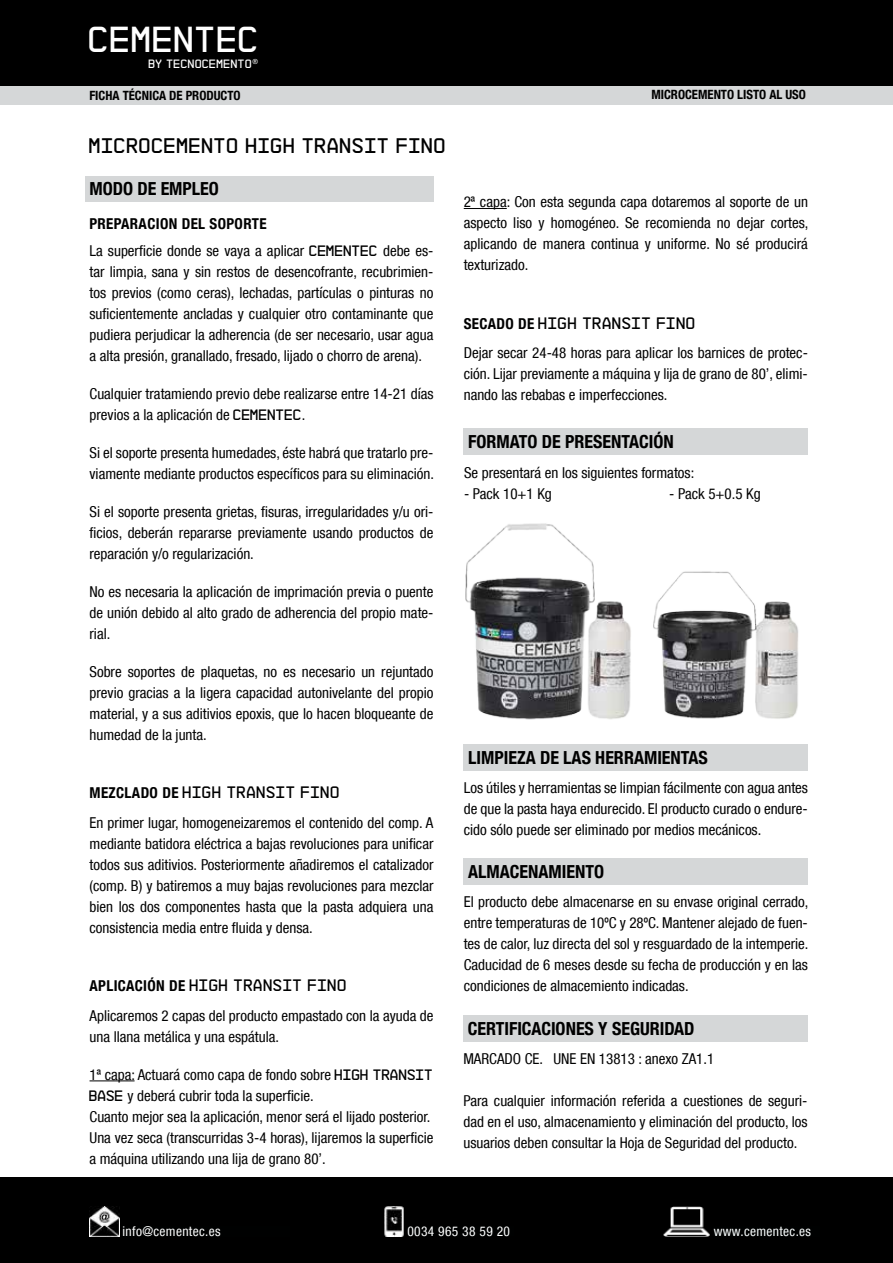
<style>
.page{position:relative;width:893px;height:1263px;background:#fff}
.page>*{position:absolute;margin:0;border:0;box-sizing:border-box;transform-origin:0 0}
.t1{font:36px "NB55 MS";letter-spacing:.025em;color:#fff}
.t2{font:21px "NB55 MS";letter-spacing:.025em;color:#000101}
.t3{font:700 condensed 18px "Helvetica Neue LT Com";color:#000}
.t4{font:16.5px "NB55 MS";letter-spacing:.025em;color:#000101}
.t5{font:condensed 15px/21px "Helvetica Neue LT Com";color:#000101;text-align:justify}
.t6{font:condensed 13.5px "Helvetica Neue LT Com";letter-spacing:.025em;color:#feffff}
.t7{font:condensed 13.5px "Helvetica Neue LT Com";letter-spacing:.025em;color:#fbffff}
.t8{font:700 condensed 12.75px "Helvetica Neue LT Com";color:#000}
.t9{font:12px "NB55 MS";letter-spacing:.025em;color:#fff}
.s1{font-weight:700}
.s2{font-family:"NB55 MS";font-stretch:normal}
.s3{font-family:"Helvetica Neue LT Com";font-weight:700;font-stretch:condensed;font-size:15px}
</style>
<div class="page">
<div style="left:0;top:85px;width:893px;height:20px;background:#d5d7d8"></div>
<div style="left:0;top:0;width:893px;height:85px;background:#000"></div>
<div style="left:0;top:1178px;width:893px;height:85px;background:#000"></div>
<img style="left:90px;top:1222px;width:30px;height:14px">
<img style="left:384px;top:1222px;width:20px;height:14px">
<img style="left:664px;top:1222px;width:46px;height:15px">
<svg style="left:89px;top:1206px;width:615px;height:16px"></svg>
<div style="left:85px;top:176px;width:348px;height:26px;background:#d5d7d8"></div>
<hr style="left:90px;top:1080px;width:45px;height:1px;background:#000101">
<div style="left:464px;top:429px;width:344px;height:26px;background:#d5d7d8"></div>
<div style="left:464px;top:745px;width:344px;height:26px;background:#d5d7d8"></div>
<div style="left:464px;top:859px;width:344px;height:26px;background:#d5d7d8"></div>
<div style="left:463px;top:1015px;width:345px;height:26px;background:#d5d7d8"></div>
<hr style="left:464px;top:208px;width:43px;height:1px;background:#000101">
<img style="left:465px;top:523px;width:166px;height:197px">
<img style="left:653px;top:571px;width:145px;height:148px">
<h1 class="t1" style="left:89px;top:18px;width:172px">CEMENTEC</h1>
<p class="t8" style="left:89px;top:88px;width:153px">FICHA TÉCNICA DE PRODUCTO</p>
<p class="t9" style="left:149px;top:56px;width:111px">BY TECNOCEMENTO<sup>®</sup></p>
<h2 class="t2" style="left:90px;top:133px;width:358px">MICROCEMENTO HIGH TRANSIT FINO</h2>
<p class="t3" style="left:89px;top:178px;width:131px">MODO DE EMPLEO</p>
<p class="t5" style="left:89px;top:210px;width:346px;line-height:26.8px"><span class="s1">PREPARACION DEL SOPORTE<br></span>La superficie donde se vaya a aplicar <span class="s2">CEMENTEC</span> debe es-</p>
<p class="t5" style="left:90px;top:261px;width:345px">tar limpia, sana y sin restos de desencofrante, recubrimien&shy;tos previos (como ceras), lechadas, partículas o pinturas no suficientemente ancladas y cualquier otro contaminante que pudiera perjudicar la adherencia (de ser necesario, usar agua a alta presión, granallado, fresado, lijado o chorro de arena).</p>
<p class="t5" style="left:90px;top:383px;width:345px">Cualquier tratamiendo previo debe realizarse entre 14-21 días previos a la aplicación de <span class="s2">CEMENTEC</span>.</p>
<p class="t5" style="left:90px;top:442px;width:346px">Si el soporte presenta humedades, éste habrá que tratarlo pre&shy;viamente mediante productos específicos para su eliminación.</p>
<p class="t5" style="left:90px;top:501px;width:345px">Si el soporte presenta grietas, fisuras, irregularidades y/u ori&shy;ficios, deberán repararse previamente usando productos de reparación y/o regularización.</p>
<p class="t5" style="left:90px;top:581px;width:345px">No es necesaria la aplicación de imprimación previa o puente de unión debido al alto grado de adherencia del propio mate&shy;rial.</p>
<p class="t5" style="left:90px;top:661px;width:345px">Sobre soportes de plaquetas, no es necesario un rejuntado previo gracias a la ligera capacidad autonivelante del propio material, y a sus aditivios epoxis, que lo hacen bloqueante de humedad de la junta.</p>
<p class="t4" style="left:90px;top:782px;width:252px"><span class="s3">MEZCLADO DE</span> HIGH TRANSIT FINO</p>
<p class="t5" style="left:90px;top:812px;width:345px">En primer lugar, homogeneizaremos el contenido del comp. A mediante batidora eléctrica a bajas revoluciones para unificar todos sus aditivios. Posteriormente añadiremos el catalizador (comp. B) y batiremos a muy bajas revoluciones para mezclar bien los dos componentes hasta que la pasta adquiera una consistencia media entre fluida y densa.</p>
<p class="t4" style="left:90px;top:975px;width:259px"><span class="s3">APLICACIÓN DE</span> HIGH TRANSIT FINO</p>
<p class="t5" style="left:90px;top:1005px;width:345px">Aplicaremos 2 capas del producto empastado con la ayuda de una llana metálica y una espátula.</p>
<p class="t5" style="left:90px;top:1064px;width:345px;text-align:left">1ª capa: Actuará como capa de fondo sobre <span class="s2">HIGH TRANSIT BASE</span> y deberá cubrir toda la superficie.<br>Cuanto mejor sea la aplicación, menor será el lijado posterior.<br>Una vez seca (transcurridas 3-4 horas), lijaremos la superficie a máquina utilizando una lija de grano 80’.</p>
<p class="t8" style="left:651px;top:87px;width:156px">MICROCEMENTO LISTO AL USO</p>
<p class="t5" style="left:464px;top:191px;width:346px">2ª capa: Con esta segunda capa dotaremos al soporte de un aspecto liso y homogéneo. Se recomienda no dejar cortes, aplicando de manera continua y uniforme. No sé producirá texturizado.</p>
<p class="t4" style="left:464px;top:313px;width:234px"><span class="s3">SECADO DE</span> HIGH TRANSIT FINO</p>
<p class="t5" style="left:464px;top:342px;width:346px">Dejar secar 24-48 horas para aplicar los barnices de protec&shy;ción. Lijar previamente a máquina y lija de grano de 80’, elimi&shy;nando las rebabas e imperfecciones.</p>
<p class="t3" style="left:468px;top:431px;width:207px">FORMATO DE PRESENTACIÓN</p>
<p class="t5" style="left:464px;top:462px;width:232px">Se presentará en los siguientes formatos:</p>
<p class="t5" style="left:464px;top:483px;width:89px">- Pack 10+1 Kg</p>
<p class="t5" style="left:669px;top:483px;width:93px">- Pack 5+0.5 Kg</p>
<p class="t3" style="left:468px;top:747px;width:241px">LIMPIEZA DE LAS HERRAMIENTAS</p>
<p class="t5" style="left:464px;top:777px;width:346px">Los útiles y herramientas se limpian fácilmente con agua antes de que la pasta haya endurecido. El producto curado o endure&shy;cido sólo puede ser eliminado por medios mecánicos.</p>
<p class="t3" style="left:468px;top:861px;width:137px">ALMACENAMIENTO</p>
<p class="t5" style="left:464px;top:891px;width:346px">El producto debe almacenarse en su envase original cerrado, entre temperaturas de 10ºC y 28ºC. Mantener alejado de fuen&shy;tes de calor, luz directa del sol y resguardado de la intemperie.<br>Caducidad de 6 meses desde su fecha de producción y en las condiciones de almacemiento indicadas.</p>
<p class="t3" style="left:468px;top:1017px;width:228px">CERTIFICACIONES Y SEGURIDAD</p>
<p class="t5" style="left:463px;top:1047px;width:252px">MARCADO CE. UNE EN 13813 : anexo ZA1.1</p>
<p class="t5" style="left:463px;top:1089px;width:346px">Para cualquier información referida a cuestiones de seguri&shy;dad en el uso, almacenamiento y eliminación del producto, los usuarios deben consultar la Hoja de Seguridad del producto.</p>
<p class="t6" style="left:123px;top:1223px;width:100px">info@cementec.es</p>
<p class="t6" style="left:407px;top:1223px;width:104px">0034 965 38 59 20</p>
<p class="t7" style="left:714px;top:1223px;width:99px">www.cementec.es</p>
</div>
